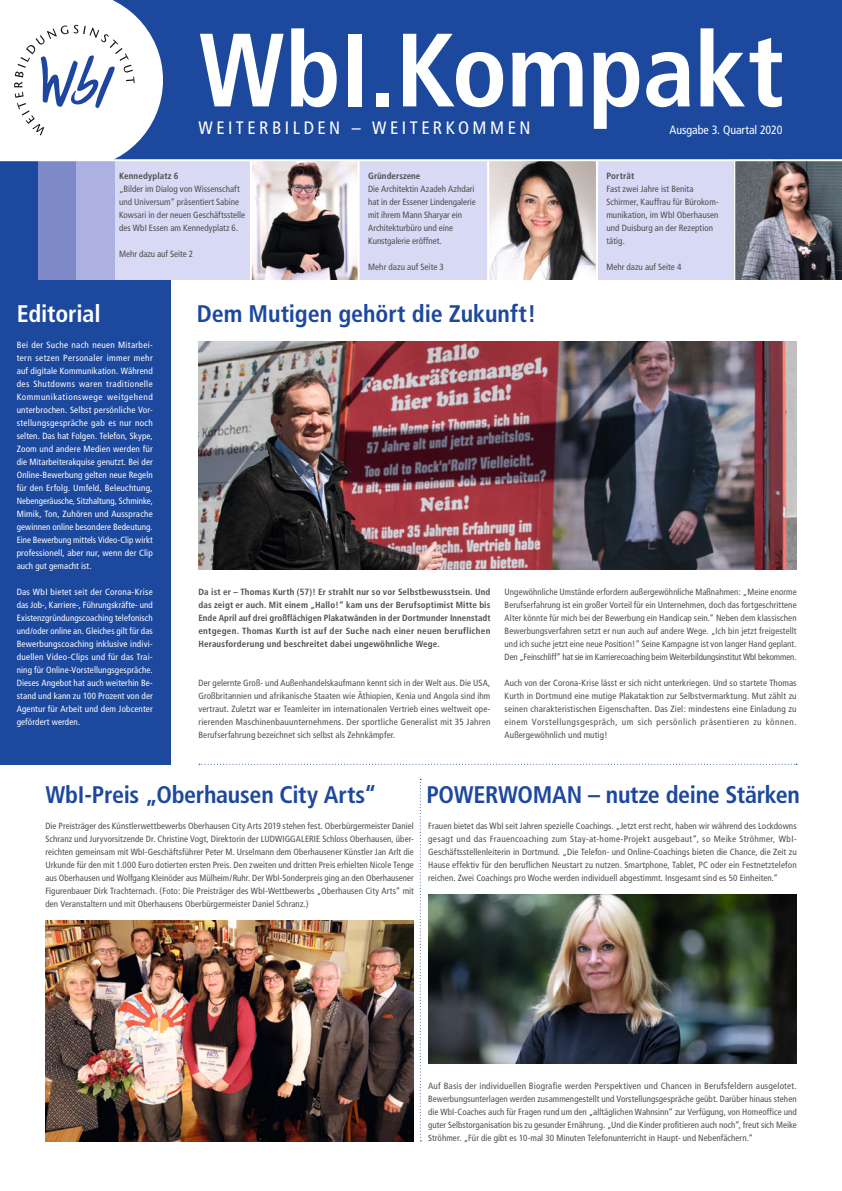
<style>
.page{position:relative;width:842px;height:1191px;background:#fff}
.page>*{position:absolute;margin:0;border:0;box-sizing:border-box;transform-origin:0 0}
.t1{font:700 condensed 104px "Frutiger";letter-spacing:-.005em;color:#fff}
.t2{font:700 condensed 24px "Frutiger";letter-spacing:-.01em;color:#1c489e}
.t3{font:700 condensed 24px "Frutiger";letter-spacing:-.01em;color:#fff}
.t4{font:condensed 18px "Frutiger";letter-spacing:.195em;color:#fff}
.t5{font:condensed 12px "Frutiger";letter-spacing:-.005em;color:#fff}
.t6{font:condensed 9px/13px "Frutiger";letter-spacing:.005em;color:#4e4e4d;text-align:justify}
.t7{font:condensed 9px/13px "Frutiger";letter-spacing:.015em;color:#fff;text-align:justify}
.t8{font:700 condensed 9px/13px "Frutiger";letter-spacing:.015em;color:#4e4e4d;text-align:justify}
</style>
<div class="page">
<div style="left:0;top:0;width:842px;height:160px;background:#1c489e"></div>
<svg style="left:199px;top:763px;width:598px;height:1px"></svg>
<svg style="left:0;top:0;width:163px;height:159px;background:#dbe1ed"></svg>
<svg style="left:420px;top:779px;width:1px;height:362px"></svg>
<div style="left:0;top:160px;width:170px;height:604px;background:#1c489e"></div>
<div style="left:40px;top:160px;width:802px;height:119px;background:#d8d9f4"></div>
<div style="left:38px;top:160px;width:39px;height:119px;background:#7e89c8"></div>
<div style="left:77px;top:160px;width:38px;height:119px;background:#adb1e1"></div>
<img style="left:252px;top:161px;width:106px;height:118px">
<img style="left:489px;top:161px;width:107px;height:118px">
<hr style="left:358px;top:160px;width:2px;height:122px;background:#fff">
<hr style="left:250px;top:160px;width:2px;height:122px;background:#fff">
<hr style="left:596px;top:160px;width:2px;height:122px;background:#fff">
<hr style="left:487px;top:160px;width:2px;height:122px;background:#fff">
<img style="left:735px;top:161px;width:107px;height:118px">
<hr style="left:733px;top:160px;width:2px;height:122px;background:#fff">
<hr style="left:0;top:159px;width:842px;height:2px;background:#fff">
<img style="left:45px;top:920px;width:369px;height:221px">
<img style="left:198px;top:342px;width:599px;height:227px">
<img style="left:428px;top:894px;width:369px;height:169px">
<h1 class="t1" style="left:198px;top:9px;width:587px">WbI.Kompakt</h1>
<h3 class="t5" style="left:669px;top:123px;width:114px">Ausgabe 3. Quartal 2020</h3>
<h3 class="t4" style="left:198px;top:117px;width:333px">WEITERBILDEN – WEITERKOMMEN</h3>
<p class="t8" style="left:119px;top:169px;width:61px">Kennedyplatz 6</p>
<p class="t6" style="left:119px;top:182px;width:128px;text-align:left">„Bilder im Dialog von Wissenschaft und Universum“ präsentiert Sabine Kowsari in der neuen Geschäftsstelle des WbI Essen am Kennedyplatz 6.</p>
<p class="t6" style="left:119px;top:247px;width:75px">Mehr dazu auf Seite 2</p>
<p class="t8" style="left:368px;top:169px;width:54px">Gründerszene</p>
<p class="t6" style="left:368px;top:182px;width:109px;text-align:left">Die Architektin Azadeh Azhdari hat in der Essener Lindengalerie mit ihrem Mann Sharyar ein<br>Architekturbüro und eine<br>Kunstgalerie eröffnet.</p>
<p class="t6" style="left:368px;top:260px;width:77px">Mehr dazu auf Seite 3</p>
<p class="t8" style="left:606px;top:169px;width:29px">Porträt</p>
<p class="t6" style="left:606px;top:182px;width:114px;text-align:left">Fast zwei Jahre ist Benita<br>Schirmer, Kauffrau für Bürokom&shy;munikation, im WbI Oberhausen und Duisburg an der Rezeption tätig.</p>
<p class="t6" style="left:606px;top:260px;width:76px">Mehr dazu auf Seite 4</p>
<h2 class="t3" style="left:17px;top:299px;width:85px">Editorial</h2>
<p class="t7" style="left:17px;top:338px;width:138px">Bei der Suche nach neuen Mitarbei&shy;tern setzen Personaler immer mehr auf digitale Kommunikation. Während des Shutdowns waren traditionelle Kommunikationswege weitgehend unterbrochen. Selbst persönliche Vor&shy;stellungsgespräche gab es nur noch selten. Das hat Folgen. Telefon, Skype, Zoom und andere Medien werden für die Mitarbeiterakquise genutzt. Bei der Online-Bewerbung gelten neue Regeln für den Erfolg. Umfeld, Beleuchtung, Nebengeräusche, Sitzhaltung, Schminke, Mimik, Ton, Zuhören und Aussprache gewinnen online besondere Bedeutung.<br>Eine Bewerbung mittels Video-Clip wirkt professionell, aber nur, wenn der Clip auch gut gemacht ist.</p>
<p class="t7" style="left:17px;top:585px;width:138px">Das WbI bietet seit der Corona-Krise das Job-, Karriere-, Führungskräfte- und Existenzgründungscoaching telefonisch und/oder online an. Gleiches gilt für das Bewerbungscoaching inklusive indivi&shy;duellen Video-Clips und für das Trai&shy;ning für Online-Vorstellungsgespräche.<br>Dieses Angebot hat auch weiterhin Be&shy;stand und kann zu 100 Prozent von der Agentur für Arbeit und dem Jobcenter gefördert werden.</p>
<h2 class="t2" style="left:197px;top:299px;width:341px">Dem Mutigen gehört die Zukunft!</h2>
<p class="t8" style="left:198px;top:585px;width:293px">Da ist er – Thomas Kurth (57)! Er strahlt nur so vor Selbstbewusstsein. Und das zeigt er auch. Mit einem „Hallo!“ kam uns der Berufsoptimist Mitte bis Ende April auf drei großflächigen Plakatwänden in der Dortmunder Innenstadt entgegen. Thomas Kurth ist auf der Suche nach einer neuen beruflichen Herausforderung und beschreitet dabei ungewöhnliche Wege.</p>
<p class="t6" style="left:198px;top:676px;width:293px">Der gelernte Groß- und Außenhandelskaufmann kennt sich in der Welt aus. Die USA, Großbritannien und afrikanische Staaten wie Äthiopien, Kenia und Angola sind ihm vertraut. Zuletzt war er Teamleiter im internationalen Vertrieb eines weltweit ope&shy;rierenden Maschinenbauunternehmens. Der sportliche Generalist mit 35 Jahren Berufserfahrung bezeichnet sich selbst als Zehnkämpfer.</p>
<p class="t6" style="left:505px;top:585px;width:293px">Ungewöhnliche Umstände erfordern außergewöhnliche Maßnahmen: „Meine enorme Berufserfahrung ist ein großer Vorteil für ein Unternehmen, doch das fortgeschrittene Alter könnte für mich bei der Bewerbung ein Handicap sein.“ Neben dem klassischen Bewerbungsverfahren setzt er nun auch auf andere Wege. „Ich bin jetzt freigestellt und ich suche jetzt eine neue Position!“ Seine Kampagne ist von langer Hand geplant.<br>Den „Feinschliff“ hat sie im Karrierecoaching beim Weiterbildungsinstitut WbI bekommen.</p>
<p class="t6" style="left:505px;top:676px;width:293px">Auch von der Corona-Krise lässt er sich nicht unterkriegen. Und so startete Thomas Kurth in Dortmund eine mutige Plakataktion zur Selbstvermarktung. Mut zählt zu seinen charakteristischen Eigenschaften. Das Ziel: mindestens eine Einladung zu einem Vorstellungsgespräch, um sich persönlich präsentieren zu können.<br>Außergewöhnlich und mutig!</p>
<h2 class="t2" style="left:45px;top:780px;width:333px">WbI-Preis „Oberhausen City Arts“</h2>
<p class="t6" style="left:45px;top:819px;width:370px">Die Preisträger des Künstlerwettbewerbs Oberhausen City Arts 2019 stehen fest. Oberbürgermeister Daniel Schranz und Juryvorsitzende Dr. Christine Vogt, Direktorin der LUDWIGGALERIE Schloss Oberhausen, über&shy;reichten gemeinsam mit WbI-Geschäftsführer Peter M. Urselmann dem Oberhausener Künstler Jan Arlt die Urkunde für den mit 1.000 Euro dotierten ersten Preis. Den zweiten und dritten Preis erhielten Nicole Tenge aus Oberhausen und Wolfgang Kleinöder aus Mülheim/Ruhr. Der WbI-Sonderpreis ging an den Oberhausener Figurenbauer Dirk Trachternach. (Foto: Die Preisträger des WbI-Wettbewerbs „Oberhausen City Arts“ mit den Veranstaltern und mit Oberhausens Oberbürgermeister Daniel Schranz.)</p>
<h2 class="t2" style="left:426px;top:780px;width:375px">POWERWOMAN – nutze deine Stärken</h2>
<p class="t6" style="left:428px;top:819px;width:370px">Frauen bietet das WbI seit Jahren spezielle Coachings. „Jetzt erst recht, haben wir während des Lockdowns gesagt und das Frauencoaching zum Stay-at-home-Projekt ausgebaut“, so Meike Ströhmer, WbI-Geschäftsstellenleiterin in Dortmund. „Die Telefon- und Online-Coachings bieten die Chance, die Zeit zu Hause effektiv für den beruflichen Neustart zu nutzen. Smartphone, Tablet, PC oder ein Festnetztelefon reichen. Zwei Coachings pro Woche werden individuell abgestimmt. Insgesamt sind es 50 Einheiten.“</p>
<p class="t6" style="left:428px;top:1079px;width:370px">Auf Basis der individuellen Biografie werden Perspektiven und Chancen in Berufsfeldern ausgelotet.<br>Bewerbungsunterlagen werden zusammengestellt und Vorstellungsgespräche geübt. Darüber hinaus stehen die WbI-Coaches auch für Fragen rund um den „alltäglichen Wahnsinn“ zur Verfügung, von Homeoffice und guter Selbstorganisation bis zu gesunder Ernährung. „Und die Kinder profitieren auch noch“, freut sich Meike Ströhmer. „Für die gibt es 10-mal 30 Minuten Telefonunterricht in Haupt- und Nebenfächern.“</p>
</div>
